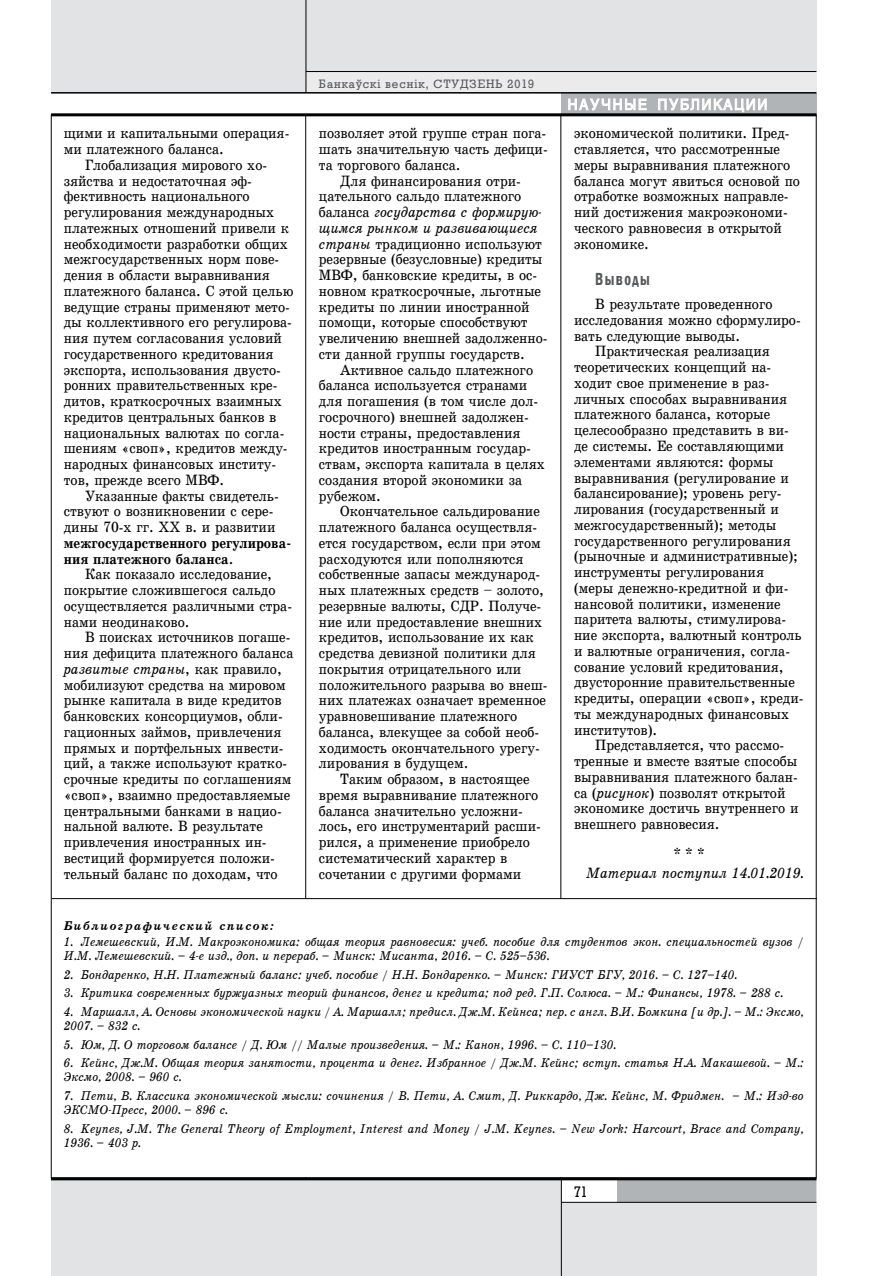
<style>
.page{position:relative;width:893px;height:1276px;background:#fff}
.page>*{position:absolute;margin:0;border:0;box-sizing:border-box;transform-origin:0 0}
.t1{font:600 condensed 18px "Franklin Gothic";letter-spacing:.1em;color:#58595b;scale:.8 1}
.t2{font:15px/15.8px "School Book C";color:#000;scale:.9 1}
.t3{font:15px/15.8px "School Book C Italic";color:#000;scale:.9 1}
.t4{font:15px/15.8px "School Book C Bold";color:#000;scale:.9 1}
.t5{font:15px "Rodeo";color:#000;scale:.9 1}
.t6{font:12.75px/14.2px "School Book C Italic";color:#000;scale:.9 1}
.t7{font:italic 12.75px "School Book C Bold";letter-spacing:.1em;color:#000}
.t8{font:12px "Rodeo";letter-spacing:.08em;color:#58595b}
.s1{font-family:"School Book C"}
.s2{font-family:"School Book C Italic"}
</style>
<div class="page">
<div style="left:561px;top:1202px;width:255px;height:74px;background:#e2e3e4"></div>
<svg style="left:616px;top:1180px;width:200px;height:22px"></svg>
<div style="left:51px;top:1180px;width:510px;height:96px;background:#e2e3e4"></div>
<hr style="left:562px;top:1202px;width:254px;height:1px;background:#000">
<hr style="left:561px;top:1178px;width:1px;height:98px;background:#000">
<div style="left:51px;top:0;width:255px;height:93px;background:#e2e3e4"></div>
<div style="left:306px;top:0;width:510px;height:72px;background:#e2e3e4"></div>
<div style="left:306px;top:72px;width:510px;height:21px;background:#ebebec"></div>
<hr style="left:306px;top:0;width:1px;height:93px;background:#000">
<hr style="left:306px;top:71px;width:510px;height:1px;background:#000">
<div style="left:561px;top:94px;width:255px;height:21px;background:#b1b4b6"></div>
<svg style="left:568px;top:98px;width:79px;height:13px"></svg>
<svg style="left:658px;top:98px;width:109px;height:14px"></svg>
<hr style="left:51px;top:113px;width:765px;height:3px;background:#000">
<hr style="left:51px;top:1177px;width:765px;height:3px;background:#000">
<hr style="left:305px;top:115px;width:1px;height:1063px;background:#000">
<hr style="left:561px;top:115px;width:1px;height:1063px;background:#000">
<hr style="left:51px;top:92px;width:765px;height:2px;background:#000">
<hr style="left:52px;top:898px;width:765px;height:1px;background:#000">
<p class="t2" style="left:64px;top:125px;width:252px">щими и капитальными операция&shy;ми платежного баланса.</p>
<p class="t2" style="left:64px;top:157px;width:257px;text-indent:21px">Глобализация мирового хо&shy;зяйства и недостаточная эф&shy;фективность национального регулирования международных платежных отношений привели к необходимости разработки общих межгосударственных норм пове&shy;дения в области выравнивания платежного баланса. С этой целью ведущие страны применяют мето&shy;ды коллективного его регулирова&shy;ния путем согласования условий государственного кредитования экспорта, использования двусто&shy;ронних правительственных кре&shy;дитов, краткосрочных взаимных кредитов центральных банков в национальных валютах по согла&shy;шениям «своп», кредитов между&shy;народных финансовых институ&shy;тов, прежде всего МВФ.</p>
<p class="t2" style="left:64px;top:488px;width:240px;text-indent:21px">Указанные факты свидетель&shy;ствуют о возникновении с сере&shy;дины 70-х гг. XX в. и развитии</p>
<p class="t4" style="left:64px;top:535px;width:254px">межгосударственного регулирова&shy;ния платежного баланса<span class="s1">.</span></p>
<p class="t2" style="left:64px;top:566px;width:255px;text-indent:21px">Как показало исследование, покрытие сложившегося сальдо осуществляется различными стра&shy;нами неодинаково.</p>
<p class="t2" style="left:64px;top:629px;width:257px;text-align:right">В поисках источников погаше&shy;ния дефицита платежного баланса</p>
<p class="t3" style="left:64px;top:661px;width:244px">развитые страны<span class="s1">, как правило,</span></p>
<p class="t2" style="left:64px;top:677px;width:255px">мобилизуют средства на мировом рынке капитала в виде кредитов банковских консорциумов, обли&shy;гационных займов, привлечения прямых и портфельных инвести&shy;ций, а также используют кратко&shy;срочные кредиты по соглашениям «своп», взаимно предоставляемые центральными банками в нацио&shy;нальной валюте. В результате привлечения иностранных ин&shy;вестиций формируется положи&shy;тельный баланс по доходам, что</p>
<p class="t8" style="left:319px;top:77px;width:217px">Банкаўскі веснік, СТУДЗЕНЬ 2019</p>
<p class="t2" style="left:319px;top:125px;width:254px">позволяет этой группе стран пога-</p>
<p class="t2" style="left:319px;top:141px;width:256px">шать значительную часть дефици-</p>
<p class="t2" style="left:319px;top:157px;width:159px">та торгового баланса.</p>
<p class="t2" style="left:340px;top:173px;width:202px">Для финансирования отри-</p>
<p class="t2" style="left:319px;top:188px;width:226px">цательного сальдо платежного</p>
<p class="t3" style="left:319px;top:204px;width:249px"><span class="s1">баланса</span> государства с формирую&shy;щимся рынком и развивающиеся</p>
<p class="t2" style="left:319px;top:236px;width:256px"><span class="s2">страны</span> традиционно используют резервные (безусловные) кредиты<br>МВФ, банковские кредиты, в ос&shy;новном краткосрочные, льготные кредиты по линии иностранной помощи, которые способствуют увеличению внешней задолженно&shy;сти данной группы государств.</p>
<p class="t2" style="left:319px;top:362px;width:253px;text-indent:21px">Активное сальдо платежного баланса используется странами для погашения (в том числе дол&shy;госрочного) внешней задолжен&shy;ности страны, предоставления кредитов иностранным государ&shy;ствам, экспорта капитала в целях создания второй экономики за рубежом.</p>
<p class="t2" style="left:319px;top:503px;width:256px;text-indent:21px">Окончательное сальдирование платежного баланса осуществля&shy;ется государством, если при этом расходуются или пополняются собственные запасы международ&shy;ных платежных средств – золото, резервные валюты, СДР. Получе&shy;ние или предоставление внешних кредитов, использование их как средства девизной политики для покрытия отрицательного или положительного разрыва во внеш&shy;них платежах означает временное уравновешивание платежного баланса, влекущее за собой необ&shy;ходимость окончательного урегу&shy;лирования в будущем.</p>
<p class="t2" style="left:319px;top:771px;width:248px;text-indent:21px">Таким образом, в настоящее время выравнивание платежного баланса значительно усложни&shy;лось, его инструментарий расши&shy;рился, а применение приобрело систематический характер в сочетании с другими формами</p>
<p class="t2" style="left:574px;top:125px;width:253px">экономической политики. Пред&shy;ставляется, что рассмотренные меры выравнивания платежного баланса могут явиться основой по отработке возможных направле&shy;ний достижения макроэкономи&shy;ческого равновесия в открытой экономике.</p>
<p class="t1" style="left:595px;top:267px;width:70px">Выводы</p>
<p class="t2" style="left:595px;top:296px;width:198px">В результате проведенного</p>
<p class="t2" style="left:574px;top:312px;width:253px">исследования можно сформулиро-</p>
<p class="t2" style="left:574px;top:328px;width:186px">вать следующие выводы.</p>
<p class="t2" style="left:595px;top:344px;width:195px">Практическая реализация</p>
<p class="t2" style="left:574px;top:359px;width:221px">теоретических концепций на-</p>
<p class="t2" style="left:574px;top:375px;width:219px">ходит свое применение в раз-</p>
<p class="t2" style="left:574px;top:391px;width:238px">личных способах выравнивания</p>
<p class="t2" style="left:574px;top:407px;width:220px">платежного баланса, которые</p>
<p class="t2" style="left:574px;top:422px;width:240px">целесообразно представить в ви-</p>
<p class="t2" style="left:574px;top:438px;width:235px">де системы. Ее составляющими</p>
<p class="t2" style="left:574px;top:454px;width:223px">элементами являются: формы</p>
<p class="t2" style="left:574px;top:470px;width:240px">выравнивания (регулирование и</p>
<p class="t2" style="left:574px;top:485px;width:232px">балансирование); уровень регу-</p>
<p class="t2" style="left:574px;top:501px;width:229px">лирования (государственный и</p>
<p class="t2" style="left:574px;top:517px;width:226px">межгосударственный); методы</p>
<p class="t2" style="left:574px;top:533px;width:242px">государственного регулирования</p>
<p class="t2" style="left:574px;top:548px;width:250px">(рыночные и административные);</p>
<p class="t2" style="left:574px;top:564px;width:213px">инструменты регулирования</p>
<p class="t2" style="left:574px;top:580px;width:240px">(меры денежно-кредитной и фи-</p>
<p class="t2" style="left:574px;top:596px;width:231px">нансовой политики, изменение</p>
<p class="t2" style="left:574px;top:611px;width:237px">паритета валюты, стимулирова-</p>
<p class="t2" style="left:574px;top:627px;width:254px">ние экспорта, валютный контроль</p>
<p class="t2" style="left:574px;top:643px;width:242px">и валютные ограничения, согла-</p>
<p class="t2" style="left:574px;top:659px;width:234px">сование условий кредитования,</p>
<p class="t2" style="left:574px;top:674px;width:247px">двусторонние правительственные</p>
<p class="t2" style="left:574px;top:690px;width:256px">кредиты, операции «своп», креди-</p>
<p class="t2" style="left:574px;top:706px;width:241px">ты международных финансовых</p>
<p class="t2" style="left:574px;top:722px;width:94px">институтов).</p>
<p class="t2" style="left:595px;top:737px;width:211px">Представляется, что рассмо-</p>
<p class="t2" style="left:574px;top:753px;width:250px">тренные и вместе взятые способы</p>
<p class="t2" style="left:574px;top:769px;width:250px">выравнивания платежного балан-</p>
<p class="t2" style="left:574px;top:785px;width:236px">са (<span class="s2">рисунок</span>) позволят открытой</p>
<p class="t2" style="left:574px;top:800px;width:251px">экономике достичь внутреннего и</p>
<p class="t2" style="left:574px;top:816px;width:163px">внешнего равновесия.</p>
<p class="t3" style="left:586px;top:842px;width:243px;line-height:20px;text-indent:87px">* * *<br>Материал поступил 14.01.2019.</p>
<p class="t7" style="left:64px;top:918px;width:212px">Библиографический список:</p>
<p class="t6" style="left:64px;top:934px;width:823px">1. Лемешевский, И.М. Макроэкономика: общая теория равновесия: учеб. пособие для студентов экон. специальностей вузов /<br>И.М. Лемешевский. – 4-е изд., доп. и перераб. – Минск: Мисанта, 2016. – С. 525–536.</p>
<p class="t6" style="left:64px;top:967px;width:750px">2. Бондаренко, Н.Н. Платежный баланс: учеб. пособие / Н.Н. Бондаренко. – Минск: ГИУСТ БГУ, 2016. – С. 127–140.</p>
<p class="t6" style="left:64px;top:986px;width:801px">3. Критика современных буржуазных теорий финансов, денег и кредита; под ред. Г.П. Солюса. – М.: Финансы, 1978. – 288 с.</p>
<p class="t6" style="left:64px;top:1004px;width:824px">4. Маршалл, А. Основы экономической науки / А. Маршалл; предисл. Дж.М. Кейнса; пер. с англ. В.И. Бомкина [и др.]. – М.: Эксмо,<br>2007. – 832 с.</p>
<p class="t6" style="left:64px;top:1037px;width:615px">5. Юм, Д. О торговом балансе / Д. Юм // Малые произведения. – М.: Канон, 1996. – С. 110–130.</p>
<p class="t6" style="left:64px;top:1055px;width:824px">6. Кейнс, Дж.М. Общая теория занятости, процента и денег. Избранное / Дж.М. Кейнс; вступ. статья Н.А. Макашевой. – М.:<br>Эксмо, 2008. – 960 с.</p>
<p class="t6" style="left:64px;top:1088px;width:823px">7. Пети, В. Классика экономической мысли: сочинения / В. Пети, А. Смит, Д. Риккардо, Дж. Кейнс, М. Фридмен. – М.: Изд-во<br>ЭКСМО-Пресс, 2000. – 896 с.</p>
<p class="t6" style="left:64px;top:1121px;width:823px">8. Keynes, J.M. The General Theory of Employment, Interest and Money / J.M. Keynes. – New Jork: Harcourt, Brace and Company,<br>1936. – 403 p.</p>
<p class="t5" style="left:574px;top:1183px;width:16px">71</p>
</div>
